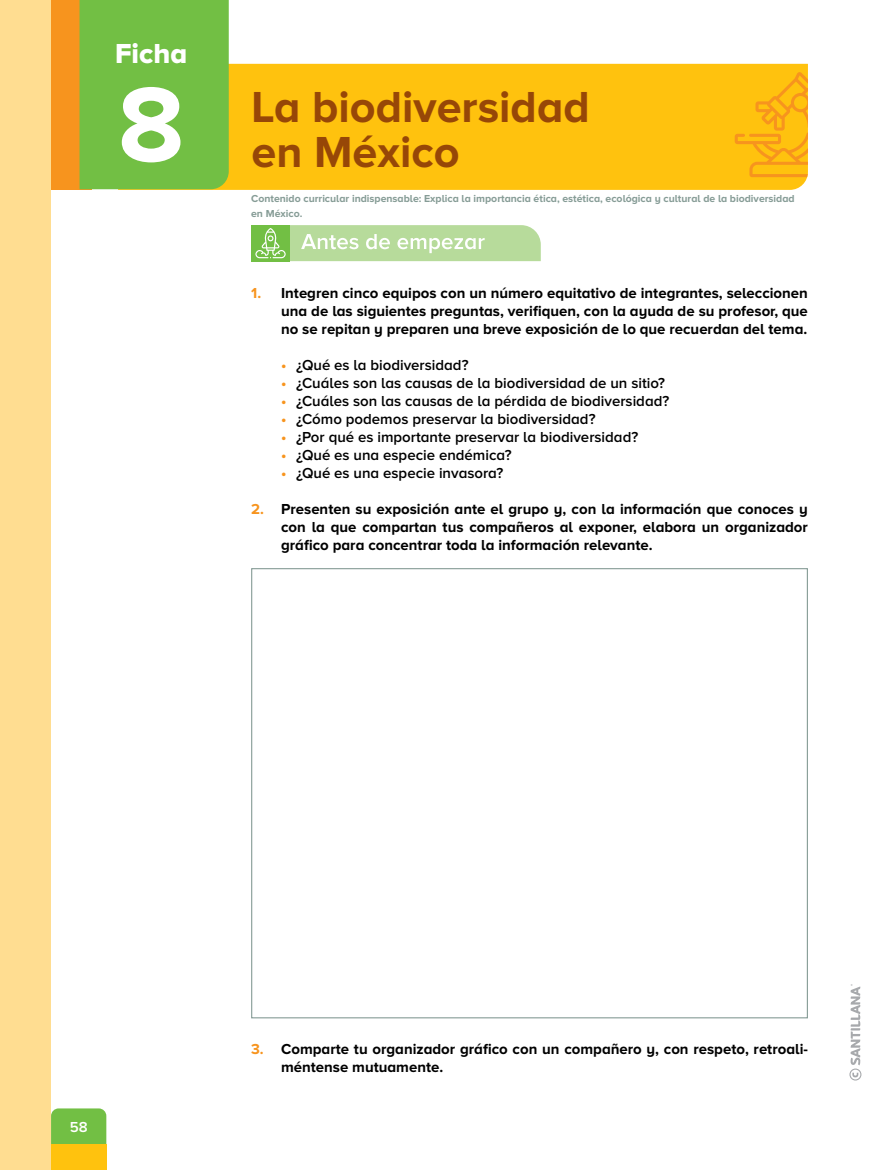
<style>
.page{position:relative;width:893px;height:1170px;background:#fff}
.page>*{position:absolute;margin:0;border:0;box-sizing:border-box;transform-origin:0 0}
.t1{font:700 109.5px "Proxima Nova A";color:#fff}
.t2{font:700 45px/45px "Proxima Nova A";color:#974707}
.t3{font:28.5px "Proxima Nova A Extrabld";color:#fff}
.t4{font:700 15px/18px "Proxima Nova A";color:#000;text-align:justify}
.t5{font:600 15px "Proxima Nova A";color:#000}
.t6{font:600 15px "Proxima Nova A";color:#fff}
.t7{font:700 10.5px/15px "Proxima Nova A";color:#869c96}
.s1{color:#f7941e}
.s2{font-weight:700;color:#f7941e}
</style>
<div class="page">
<div style="left:118px;top:64px;width:690px;height:126px;background:#ffc20e"></div>
<svg style="left:735px;top:72px;width:73px;height:105px;background:#fdb711"></svg>
<div style="left:51px;top:0;width:41px;height:189px;background:#f7941e"></div>
<div style="left:80px;top:0;width:149px;height:189px;background:#72bf44"></div>
<div style="left:0;top:0;width:51px;height:1169px;background:#ffdd91"></div>
<div style="left:51px;top:1108px;width:55px;height:36px;background:#72bf44"></div>
<div style="left:51px;top:1144px;width:55px;height:25px;background:#ffc20e"></div>
<svg style="left:251px;top:225px;width:290px;height:36px;background:#b7db9c"></svg>
<div style="left:251px;top:568px;width:557px;height:450px;background:#fff;border:1px solid #869c96"></div>
<svg style="left:849px;top:984px;width:12px;height:96px"></svg>
<h3 class="t3" style="left:115px;top:37px;width:74px">Ficha</h3>
<h1 class="t1" style="left:118px;top:62px;width:68px">8</h1>
<h2 class="t2" style="left:252px;top:84px;width:340px">La biodiversidad en México</h2>
<p class="t7" style="left:251px;top:191px;width:545px">Contenido curricular indispensable: Explica la importancia ética, estética, ecológica y cultural de la biodiversidad en México.</p>
<p class="t4" style="left:281px;top:284px;width:528px;text-indent:-30px"><span class="s1">1.</span> Integren cinco equipos con un número equitativo de integrantes, seleccionen una de las siguientes preguntas, verifiquen, con la ayuda de su profesor, que no se repitan y preparen una breve exposición de lo que recuerdan del tema.</p>
<p class="t5" style="left:281px;top:356px;width:189px"><span class="s2">•</span> ¿Qué es la biodiversidad?</p>
<p class="t5" style="left:281px;top:374px;width:386px"><span class="s2">•</span> ¿Cuáles son las causas de la biodiversidad de un sitio?</p>
<p class="t5" style="left:281px;top:392px;width:390px"><span class="s2">•</span> ¿Cuáles son las causas de la pérdida de biodiversidad?</p>
<p class="t5" style="left:281px;top:410px;width:316px"><span class="s2">•</span> ¿Cómo podemos preservar la biodiversidad?</p>
<p class="t5" style="left:281px;top:428px;width:359px"><span class="s2">•</span> ¿Por qué es importante preservar la biodiversidad?</p>
<p class="t5" style="left:281px;top:446px;width:232px"><span class="s2">•</span> ¿Qué es una especie endémica?</p>
<p class="t5" style="left:281px;top:464px;width:224px"><span class="s2">•</span> ¿Qué es una especie invasora?</p>
<p class="t4" style="left:281px;top:500px;width:528px;text-indent:-30px"><span class="s1">2.</span> Presenten su exposición ante el grupo y, con la información que conoces y con la que compartan tus compañeros al exponer, elabora un organizador gráfico para concentrar toda la información relevante.</p>
<p class="t6" style="left:70px;top:1118px;width:19px">58</p>
<p class="t4" style="left:281px;top:1040px;width:528px;text-indent:-30px"><span class="s1">3.</span> Comparte tu organizador gráfico con un compañero y, con respeto, retroali&shy;méntense mutuamente.</p>
</div>
